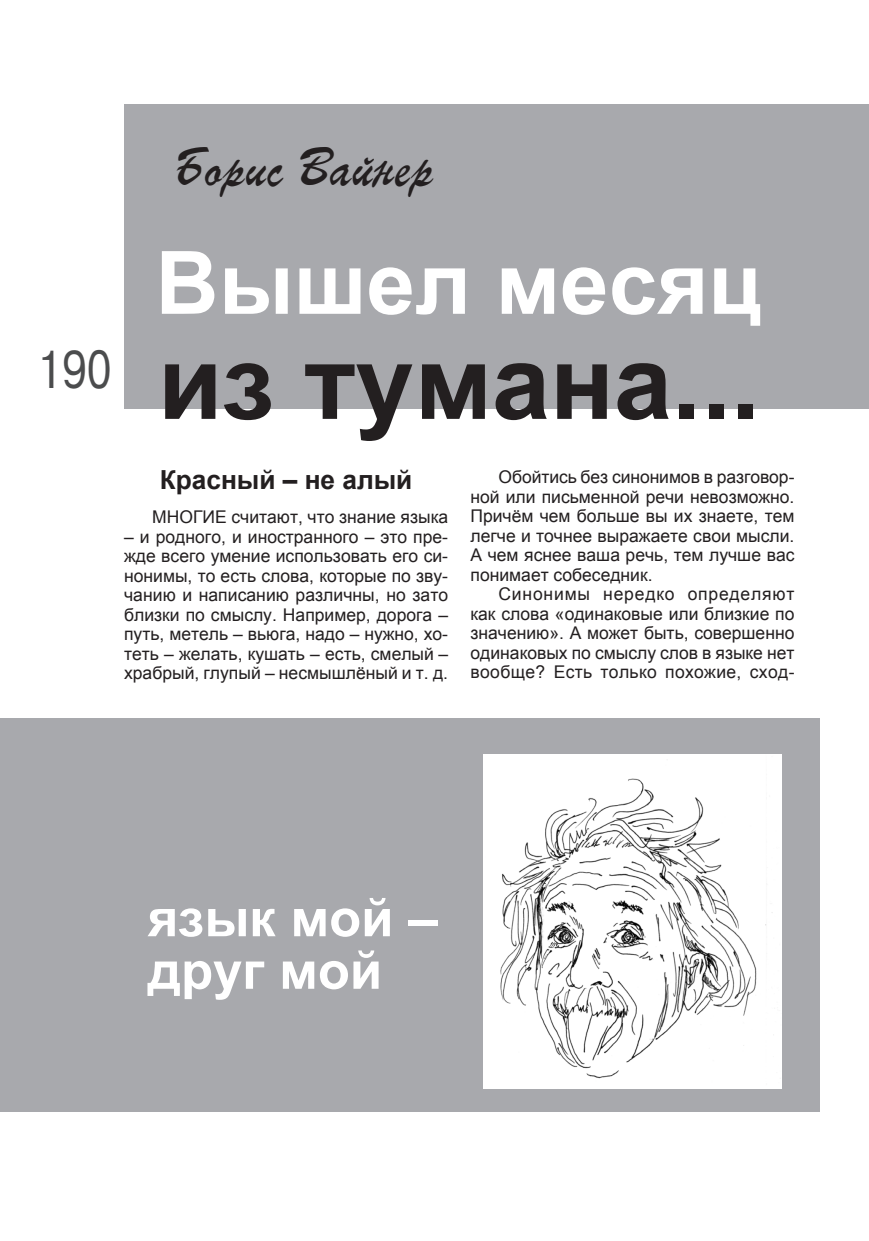
<style>
.page{position:relative;width:869px;height:1241px;background:#fff}
.page>*{position:absolute;margin:0;border:0;box-sizing:border-box;transform-origin:0 0}
.t1{font:700 105px "Arial";color:#231f20}
.t2{font:700 87.5px "Arial";color:#fff}
.t3{font:700 52.5px/52.5px "Arial";color:#fff}
.t4{font:52.5px "TT Parsec";color:#231f20;scale:.9 1}
.t5{font:49px "TT Arial";color:#4b4c4d;scale:.8 1}
.t6{font:700 26.25px "Arial";color:#231f20}
.t7{font:17.5px/19.4px "Arial";color:#231f20;text-align:justify}
</style>
<div class="page">
<div style="left:124px;top:104px;width:744px;height:304px;background:#a8a9ad"></div>
<div style="left:0;top:718px;width:819px;height:393px;background:#a8a9ad"></div>
<img style="left:483px;top:754px;width:298px;height:334px">
<h3 class="t4" style="left:172px;top:137px;width:293px">Борис Вайнер</h3>
<h3 class="t5" style="left:37px;top:342px;width:94px">190</h3>
<h2 class="t2" style="left:155px;top:234px;width:608px">Вышел месяц</h2>
<h1 class="t1" style="left:158px;top:324px;width:603px">из тумана...</h1>
<p class="t7" style="left:470px;top:467px;width:325px;text-indent:28px">Обойтись без синонимов в разговор&shy;ной или письменной речи невозможно.<br>Причём чем больше вы их знаете, тем легче и точнее выражаете свои мысли.<br>А чем яснее ваша речь, тем лучше вас понимает собеседник.</p>
<p class="t7" style="left:470px;top:584px;width:325px;text-indent:28px">Синонимы нередко определяют как слова «одинаковые или близкие по значению». А может быть, совершенно одинаковых по смыслу слов в языке нет вообще? Есть только похожие, сход-</p>
<h3 class="t6" style="left:160px;top:465px;width:254px">Красный – не алый</h3>
<p class="t7" style="left:152px;top:507px;width:297px">МНОГИЕ считают, что знание языка</p>
<p class="t7" style="left:124px;top:526px;width:325px">– и родного, и иностранного – это пре&shy;жде всего умение использовать его си&shy;нонимы, то есть слова, которые по зву&shy;чанию и написанию различны, но зато близки по смыслу. Например, дорога – путь, метель – вьюга, надо – нужно, хо&shy;теть – желать, кушать – есть, смелый – храбрый, глупый – несмышлёный и т. д.</p>
<h3 class="t3" style="left:148px;top:891px;width:291px">язык мой – друг мой</h3>
</div>
